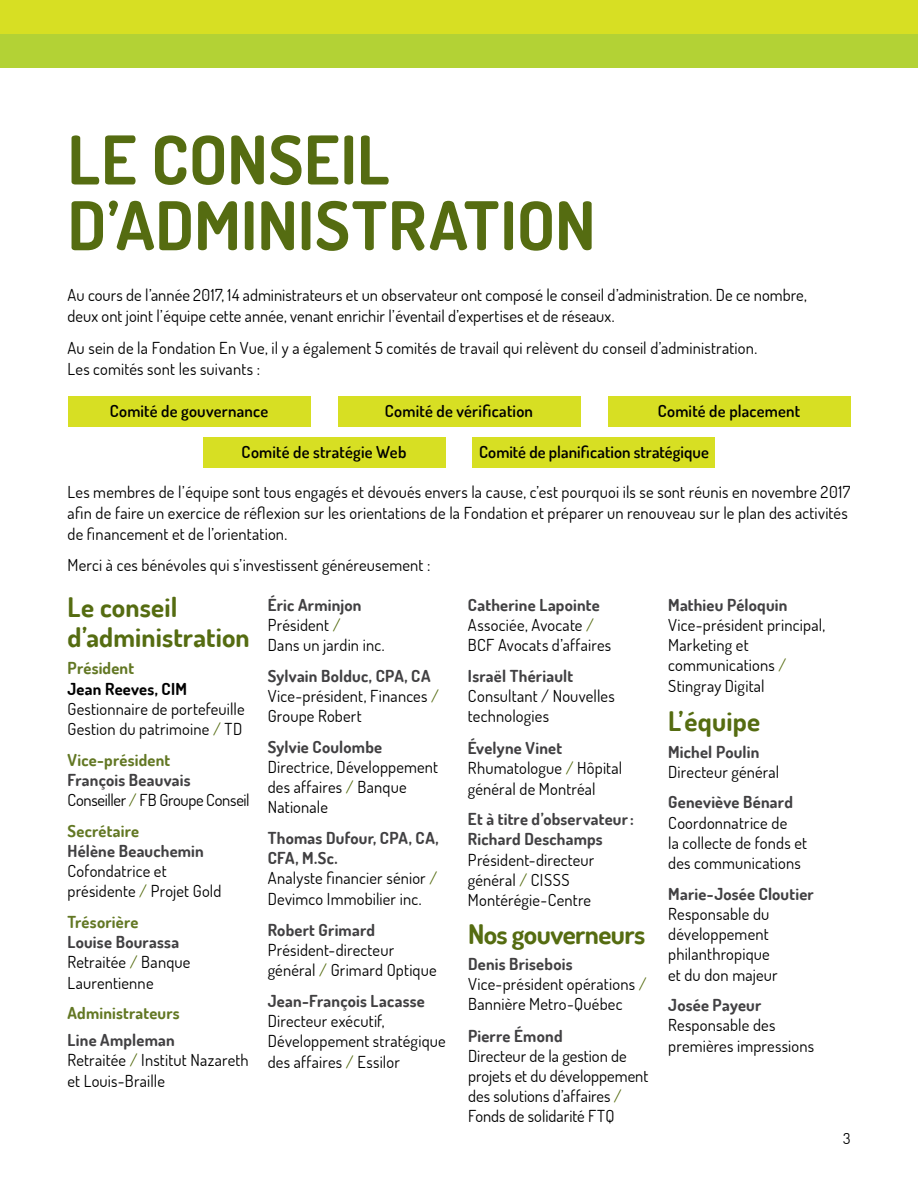
<style>
.page{position:relative;width:918px;height:1188px;background:#fff}
.page>*{position:absolute;margin:0;border:0;box-sizing:border-box;transform-origin:0 0}
.t1{font:700 67.2px/65.8px "Dosis";letter-spacing:.01em;color:#556c11}
.t2{font:700 27px/30px "Dosis";letter-spacing:.005em;color:#556c11}
.t3{font:700 27px "Dosis";letter-spacing:-.025em;color:#556c11}
.t4{font:16.5px/20.2px "Dosis";letter-spacing:.01em;color:#000}
.t5{font:600 16.5px "Dosis";letter-spacing:.01em;color:#000}
.t6{font:700 16.5px "Dosis";letter-spacing:.01em;color:#627723}
.t7{font:16.5px/20.2px "Dosis";letter-spacing:-.02em;color:#000}
.t8{font:15px "Dosis";color:#000}
.s1{font-weight:700}
.s2{color:#556c11}
.s3{font-weight:700;color:#414042}
</style>
<div class="page">
<div style="left:0;top:0;width:918px;height:34px;background:#d7df23"></div>
<div style="left:0;top:34px;width:918px;height:34px;background:#b3d235"></div>
<div style="left:68px;top:396px;width:242px;height:31px;background:#d7df23"></div>
<div style="left:338px;top:396px;width:242px;height:31px;background:#d7df23"></div>
<div style="left:608px;top:396px;width:242px;height:31px;background:#d7df23"></div>
<div style="left:203px;top:437px;width:243px;height:31px;background:#d7df23"></div>
<div style="left:472px;top:437px;width:243px;height:31px;background:#d7df23"></div>
<h2 class="t1" style="left:68px;top:126px;width:530px">LE CONSEIL<br>D’ADMINISTRATION</h2>
<p class="t4" style="left:68px;top:284px;width:741px;line-height:21px">Au cours de l’année 2017, 14 administrateurs et un observateur ont composé le conseil d’administration. De ce nombre, deux ont joint l’équipe cette année, venant enrichir l’éventail d’expertises et de réseaux.</p>
<p class="t4" style="left:68px;top:337px;width:691px;line-height:21px">Au sein de la Fondation En Vue, il y a également 5 comités de travail qui relèvent du conseil d’administration.<br>Les comités sont les suivants :</p>
<p class="t5" style="left:110px;top:400px;width:160px">Comité de gouvernance</p>
<p class="t5" style="left:385px;top:400px;width:150px">Comité de vérification</p>
<p class="t5" style="left:658px;top:400px;width:144px">Comité de placement</p>
<p class="t5" style="left:242px;top:441px;width:166px">Comité de stratégie Web</p>
<p class="t5" style="left:479px;top:441px;width:231px">Comité de planification stratégique</p>
<p class="t4" style="left:68px;top:481px;width:785px;line-height:21px">Les membres de l’équipe sont tous engagés et dévoués envers la cause, c’est pourquoi ils se sont réunis en novembre 2017 afin de faire un exercice de réflexion sur les orientations de la Fondation et préparer un renouveau sur le plan des activités de financement et de l’orientation.</p>
<p class="t4" style="left:68px;top:554px;width:364px">Merci à ces bénévoles qui s’investissent généreusement :</p>
<h3 class="t2" style="left:68px;top:592px;width:184px">Le conseil d’administration</h3>
<h4 class="t6" style="left:68px;top:658px;width:68px">Président</h4>
<p class="t4" style="left:68px;top:678px;width:179px"><span class="s1">Jean Reeves, CIM<br></span>Gestionnaire de portefeuille<br>Gestion du patrimoine <span class="s2">/</span> TD</p>
<h4 class="t6" style="left:68px;top:749px;width:104px">Vice-président</h4>
<p class="t7" style="left:68px;top:769px;width:184px"><span class="s3">François Beauvais<br></span>Conseiller <span class="s2">/</span> FB Groupe Conseil</p>
<h4 class="t6" style="left:68px;top:820px;width:73px">Secrétaire</h4>
<p class="t4" style="left:68px;top:840px;width:155px"><span class="s3">Hélène Beauchemin<br></span>Cofondatrice et présidente <span class="s2">/</span> Projet Gold</p>
<h4 class="t6" style="left:68px;top:911px;width:72px">Trésorière</h4>
<p class="t4" style="left:68px;top:932px;width:124px"><span class="s3">Louise Bourassa<br></span>Retraitée <span class="s2">/</span> Banque<br>Laurentienne</p>
<h4 class="t6" style="left:68px;top:1002px;width:114px">Administrateurs</h4>
<p class="t4" style="left:68px;top:1030px;width:183px"><span class="s3">Line Ampleman<br></span>Retraitée <span class="s2">/</span> Institut Nazareth et Louis-Braille</p>
<p class="t4" style="left:268px;top:594px;width:118px"><span class="s3">Éric Arminjon<br></span>Président <span class="s2">/<br></span>Dans un jardin inc.</p>
<p class="t4" style="left:268px;top:665px;width:173px"><span class="s3">Sylvain Bolduc, CPA, CA<br></span>Vice-président, Finances <span class="s2">/<br></span>Groupe Robert</p>
<p class="t4" style="left:268px;top:736px;width:172px"><span class="s3">Sylvie Coulombe<br></span>Directrice, Développement des affaires <span class="s2">/</span> Banque<br>Nationale</p>
<p class="t4" style="left:268px;top:827px;width:172px"><span class="s3">Thomas Dufour, CPA, CA,<br>CFA, M.Sc.<br></span>Analyste financier sénior <span class="s2">/<br></span>Devimco Immobilier inc.</p>
<p class="t4" style="left:268px;top:919px;width:170px"><span class="s3">Robert Grimard<br></span>Président-directeur général <span class="s2">/</span> Grimard Optique</p>
<p class="t4" style="left:268px;top:990px;width:180px"><span class="s3">Jean-François Lacasse<br></span>Directeur exécutif,<br>Développement stratégique des affaires <span class="s2">/</span> Essilor</p>
<p class="t4" style="left:468px;top:594px;width:145px"><span class="s3">Catherine Lapointe<br></span>Associée, Avocate <span class="s2">/<br></span>BCF Avocats d’affaires</p>
<p class="t4" style="left:468px;top:665px;width:148px"><span class="s3">Israël Thériault<br></span>Consultant / Nouvelles technologies</p>
<p class="t4" style="left:468px;top:738px;width:156px"><span class="s3">Évelyne Vinet<br></span>Rhumatologue <span class="s2">/</span> Hôpital général de Montréal</p>
<p class="t4" style="left:468px;top:809px;width:168px"><span class="s3">Et à titre d’observateur:<br>Richard Deschamps<br></span>Président-directeur général <span class="s2">/</span> CISSS<br>Montérégie-Centre</p>
<h3 class="t3" style="left:468px;top:916px;width:179px">Nos gouverneurs</h3>
<p class="t4" style="left:468px;top:954px;width:180px"><span class="s3">Denis Brisebois<br></span>Vice-président opérations <span class="s2">/<br></span>Bannière Metro-Québec</p>
<p class="t4" style="left:468px;top:1026px;width:182px"><span class="s3">Pierre Émond<br></span>Directeur de la gestion de projets et du développement des solutions d’affaires <span class="s2">/<br></span>Fonds de solidarité FTQ</p>
<p class="t4" style="left:668px;top:594px;width:159px"><span class="s3">Mathieu Péloquin<br></span>Vice-président principal,<br>Marketing et communications <span class="s2">/<br></span>Stingray Digital</p>
<h3 class="t2" style="left:668px;top:705px;width:93px">L’équipe</h3>
<p class="t4" style="left:668px;top:741px;width:113px"><span class="s3">Michel Poulin<br></span>Directeur général</p>
<p class="t4" style="left:668px;top:792px;width:140px"><span class="s3">Geneviève Bénard<br></span>Coordonnatrice de<br>la collecte de fonds et des communications</p>
<p class="t4" style="left:668px;top:883px;width:147px"><span class="s3">Marie-Josée Cloutier<br></span>Responsable du développement philanthropique<br>et du don majeur</p>
<p class="t4" style="left:668px;top:995px;width:148px"><span class="s3">Josée Payeur<br></span>Responsable des premières impressions</p>
<p class="t8" style="left:843px;top:1129px;width:9px">3</p>
</div>
